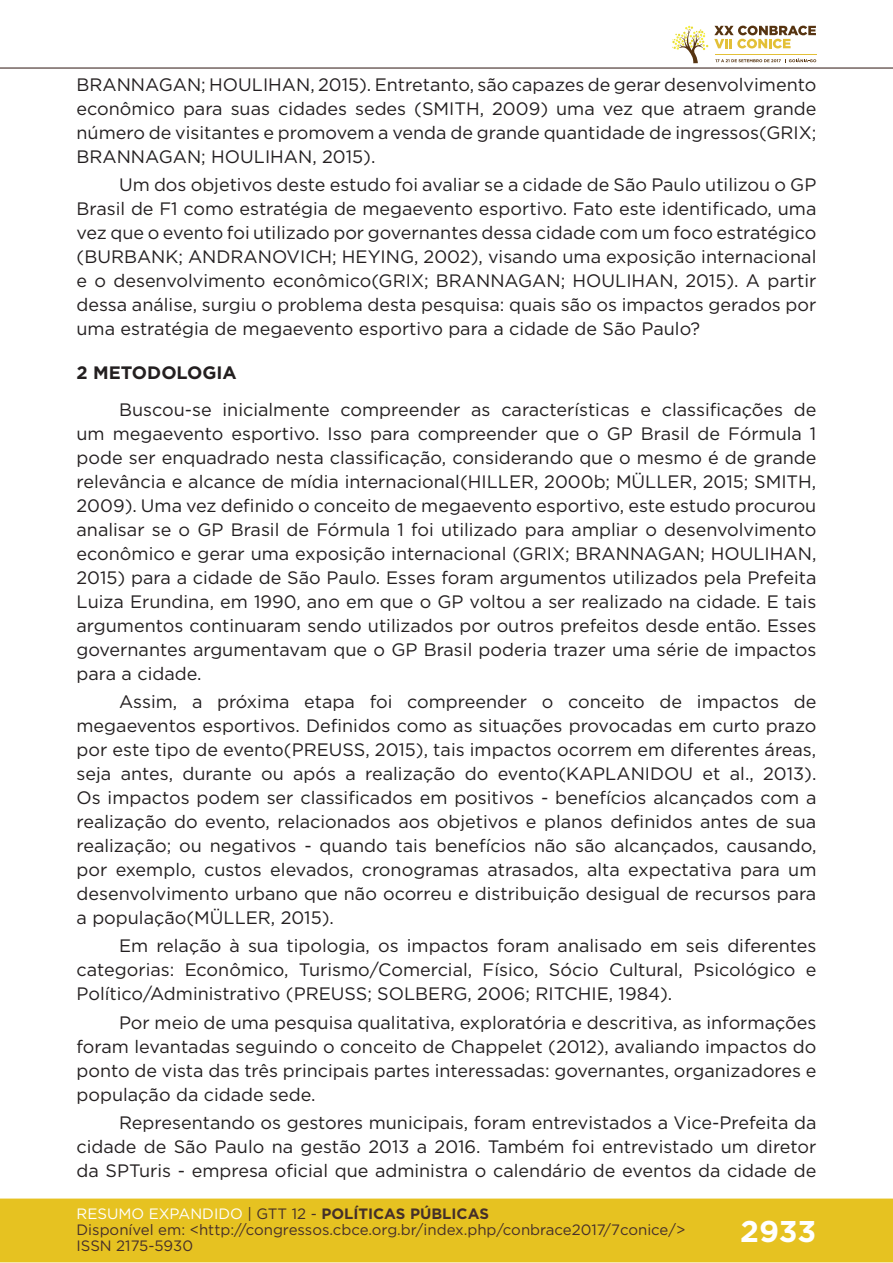
<style>
.page{position:relative;width:893px;height:1263px;background:#fff}
.page>*{position:absolute;margin:0;border:0;box-sizing:border-box;transform-origin:0 0}
.t1{font:700 30px "Gotham";color:#fff}
.t2{font:18px/24px "Gotham";color:#231f20;text-align:justify}
.t3{font:700 18px "Gotham";color:#231f20}
.t4{font:15px/16px "Gotham";color:#462f2a}
.s1{color:#fff}
.s2{color:#442f2a}
.s3{font-weight:700;color:#442f2a}
</style>
<div class="page">
<div style="left:0;top:1198px;width:893px;height:64px;background:#e6c221;border:2px solid #e6c221"></div>
<hr style="left:0;top:67px;width:893px;height:2px;background:#442f2a">
<svg style="left:672px;top:26px;width:144px;height:37px"></svg>
<hr style="left:0;top:0;width:1px;height:150px;background:#fff">
<p class="t2" style="left:77px;top:72px;width:741px">BRANNAGAN; HOULIHAN, 2015). Entretanto, são capazes de gerar desenvolvimento econômico para suas cidades sedes (SMITH, 2009) uma vez que atraem grande número de visitantes e promovem a venda de grande quantidade de ingressos(GRIX; BRANNAGAN; HOULIHAN, 2015).</p>
<p class="t2" style="left:77px;top:172px;width:741px;text-indent:43px">Um dos objetivos deste estudo foi avaliar se a cidade de São Paulo utilizou o GP Brasil de F1 como estratégia de megaevento esportivo. Fato este identificado, uma vez que o evento foi utilizado por governantes dessa cidade com um foco estratégico (BURBANK; ANDRANOVICH; HEYING, 2002), visando uma exposição internacional e o desenvolvimento econômico(GRIX; BRANNAGAN; HOULIHAN, 2015). A partir dessa análise, surgiu o problema desta pesquisa: quais são os impactos gerados por uma estratégia de megaevento esportivo para a cidade de São Paulo?</p>
<p class="t3" style="left:77px;top:361px;width:162px">2 METODOLOGIA</p>
<p class="t2" style="left:77px;top:397px;width:741px;text-indent:43px">Buscou-se inicialmente compreender as características e classificações de um megaevento esportivo. Isso para compreender que o GP Brasil de Fórmula 1 pode ser enquadrado nesta classificação, considerando que o mesmo é de grande relevância e alcance de mídia internacional(HILLER, 2000b; MÜLLER, 2015; SMITH, 2009). Uma vez definido o conceito de megaevento esportivo, este estudo procurou analisar se o GP Brasil de Fórmula 1 foi utilizado para ampliar o desenvolvimento econômico e gerar uma exposição internacional (GRIX; BRANNAGAN; HOULIHAN, 2015) para a cidade de São Paulo. Esses foram argumentos utilizados pela Prefeita Luiza Erundina, em 1990, ano em que o GP voltou a ser realizado na cidade. E tais argumentos continuaram sendo utilizados por outros prefeitos desde então. Esses governantes argumentavam que o GP Brasil poderia trazer uma série de impactos para a cidade.</p>
<p class="t2" style="left:77px;top:689px;width:741px;text-indent:43px">Assim, a próxima etapa foi compreender o conceito de impactos de megaeventos esportivos. Definidos como as situações provocadas em curto prazo por este tipo de evento(PREUSS, 2015), tais impactos ocorrem em diferentes áreas, seja antes, durante ou após a realização do evento(KAPLANIDOU et al., 2013).<br>Os impactos podem ser classificados em positivos - benefícios alcançados com a realização do evento, relacionados aos objetivos e planos definidos antes de sua realização; ou negativos - quando tais benefícios não são alcançados, causando, por exemplo, custos elevados, cronogramas atrasados, alta expectativa para um desenvolvimento urbano que não ocorreu e distribuição desigual de recursos para a população(MÜLLER, 2015).</p>
<p class="t2" style="left:77px;top:934px;width:741px;text-indent:43px">Em relação à sua tipologia, os impactos foram analisado em seis diferentes categorias: Econômico, Turismo/Comercial, Físico, Sócio Cultural, Psicológico e Político/Administrativo (PREUSS; SOLBERG, 2006; RITCHIE, 1984).</p>
<p class="t2" style="left:77px;top:1010px;width:741px;text-indent:43px">Por meio de uma pesquisa qualitativa, exploratória e descritiva, as informações foram levantadas seguindo o conceito de Chappelet (2012), avaliando impactos do ponto de vista das três principais partes interessadas: governantes, organizadores e população da cidade sede.</p>
<p class="t2" style="left:77px;top:1110px;width:741px;text-indent:43px">Representando os gestores municipais, foram entrevistados a Vice-Prefeita da cidade de São Paulo na gestão 2013 a 2016. Também foi entrevistado um diretor da SPTuris - empresa oficial que administra o calendário de eventos da cidade de</p>
<p class="t4" style="left:77px;top:1205px;width:610px"><span class="s1">RESUMO EXPANDIDO</span> <span class="s2">| GTT 12 -</span> <span class="s3">POLÍTICAS PÚBLICAS<br></span>Disponível em: &lt;http://congressos.cbce.org.br/index.php/conbrace2017/7conice/&gt;<br>ISSN 2175-5930</p>
<h1 class="t1" style="left:740px;top:1212px;width:78px">2933</h1>
</div>
